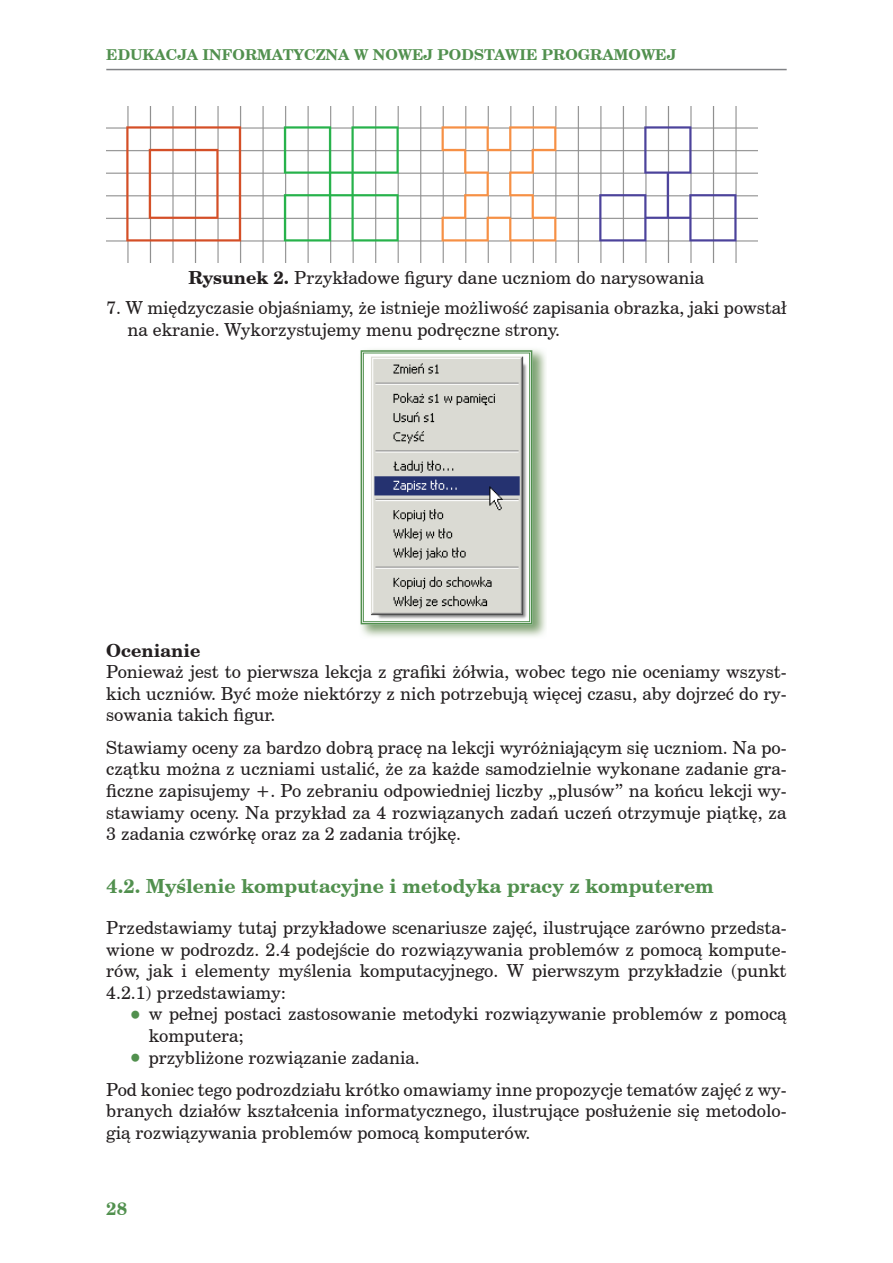
<style>
.page{position:relative;width:893px;height:1263px;background:#fff}
.page>*{position:absolute;margin:0;border:0;box-sizing:border-box;transform-origin:0 0}
.t1{font:700 19.5px "Century Schoolbook BT";color:#51904e}
.t2{font:18px/21.6px "Century Schoolbook BT";color:#231f20}
.t3{font:700 18px "Century Schoolbook BT";color:#231f20}
.t4{font:700 18px "Century Schoolbook BT";color:#51904e}
.t5{font:700 15px "Century Schoolbook BT";color:#51904e}
.s1{font-weight:700}
.s2{font-size:27px;color:#51904e}
</style>
<div class="page">
<hr style="left:106px;top:69px;width:681px;height:1px;background:#808285">
<img style="left:106px;top:106px;width:652px;height:157px">
<img style="left:361px;top:349px;width:185px;height:288px">
<svg style="left:360px;top:349px;width:173px;height:276px;background:#c2c5c1"></svg>
<div style="left:363px;top:353px;width:167px;height:269px;border:1px solid #51904e"></div>
<p class="t5" style="left:106px;top:44px;width:572px">EDUKACJA INFORMATYCZNA W NOWEJ PODSTAWIE PROGRAMOWEJ</p>
<p class="t2" style="left:189px;top:267px;width:517px"><span class="s1">Rysunek 2.</span> Przykładowe figury dane uczniom do narysowania</p>
<p class="t2" style="left:128px;top:297px;width:661px;text-indent:-21px">7. W międzyczasie objaśniamy, że istnieje możliwość zapisania obrazka, jaki powstał na ekranie. Wykorzystujemy menu podręczne strony.</p>
<p class="t3" style="left:106px;top:638px;width:96px">Ocenianie</p>
<p class="t2" style="left:106px;top:660px;width:682px;text-align:justify">Ponieważ jest to pierwsza lekcja z grafiki żółwia, wobec tego nie oceniamy wszyst&shy;kich uczniów. Być może niektórzy z nich potrzebują więcej czasu, aby dojrzeć do ry&shy;sowania takich figur.</p>
<p class="t2" style="left:106px;top:736px;width:682px;text-align:justify">Stawiamy oceny za bardzo dobrą pracę na lekcji wyróżniającym się uczniom. Na po&shy;czątku można z uczniami ustalić, że za każde samodzielnie wykonane zadanie gra&shy;ficzne zapisujemy +. Po zebraniu odpowiedniej liczby „plusów” na końcu lekcji wy&shy;stawiamy oceny. Na przykład za 4 rozwiązanych zadań uczeń otrzymuje piątkę, za 3 zadania czwórkę oraz za 2 zadania trójkę.</p>
<p class="t1" style="left:106px;top:873px;width:609px">4.2. Myślenie komputacyjne i metodyka pracy z komputerem</p>
<p class="t2" style="left:106px;top:916px;width:682px;text-align:justify">Przedstawiamy tutaj przykładowe scenariusze zajęć, ilustrujące zarówno przedsta&shy;wione w podrozdz. 2.4 podejście do rozwiązywania problemów z pomocą kompute&shy;rów, jak i elementy myślenia komputacyjnego. W pierwszym przykładzie (punkt 4.2.1) przedstawiamy:</p>
<p class="t2" style="left:149px;top:1003px;width:639px;text-indent:-21px"><span class="s2">•</span> w pełnej postaci zastosowanie metodyki rozwiązywanie problemów z pomocą komputera;</p>
<p class="t2" style="left:106px;top:1040px;width:682px;line-height:32.2px;text-indent:21px"><span class="s2">•</span> przybliżone rozwiązanie zadania.<br>Pod koniec tego podrozdziału krótko omawiamy inne propozycje tematów zajęć z wy-</p>
<p class="t2" style="left:106px;top:1100px;width:682px">branych działów kształcenia informatycznego, ilustrujące posłużenie się metodolo&shy;gią rozwiązywania problemów pomocą komputerów.</p>
<p class="t4" style="left:106px;top:1195px;width:22px">28</p>
</div>
